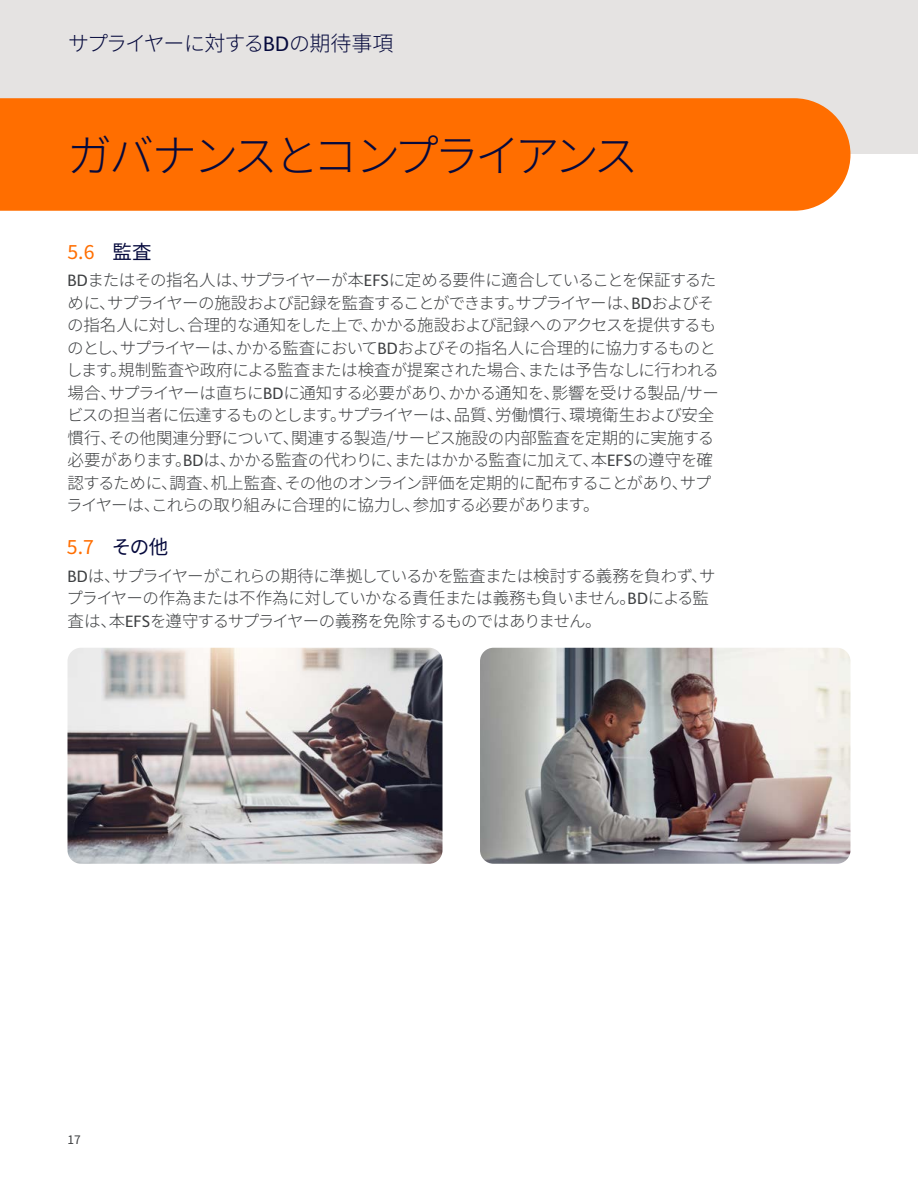
<style>
.page{position:relative;width:918px;height:1188px;background:#fff}
.page>*{position:absolute;margin:0;border:0;box-sizing:border-box;transform-origin:0 0}
.Heading__not_in_TOC{font:300 45px "Noto Sans JP";letter-spacing:-.1em;color:#060a3d}
.t1{font:300 21px "Noto Sans JP";letter-spacing:-.055em;color:#060a3d}
.t2{font:19.5px "Noto Sans JP";color:#ff6e00}
.Body{font:300 16.5px/22.5px "Noto Sans JP";letter-spacing:-.05em;color:#3d3f41}
.t3{font:12px "Noto Sans JP";color:#3d3f41}
.s1{font-family:"FS Albert Pro";font-weight:400}
.s2{color:#060a3d}
</style>
<div class="page">
<div style="left:0;top:0;width:918px;height:154px;background:#e5e3e2"></div>
<div style="left:0;top:98px;width:850px;height:113px;background:#ff6e00"></div>
<img style="left:68px;top:648px;width:374px;height:216px">
<img style="left:480px;top:648px;width:370px;height:216px">
<p class="t1" style="left:68px;top:31px;width:327px">サプライヤーに対する<span class="s1">BD</span>の期待事項</p>
<p class="Heading__not_in_TOC" style="left:67px;top:131px;width:573px">ガバナンスとコンプライアンス</p>
<p class="t2" style="left:68px;top:240px;width:85px">5.6 <span class="s2">監査</span></p>
<p class="Body" style="left:66px;top:269px;width:654px"><span class="s1">BD</span>またはその指名人は、サプライヤーが本<span class="s1">EFS</span>に定める要件に適合していることを保証するために、サプライヤーの施設および記録を監査することができます。サプライヤーは、<span class="s1">BD</span>およびその指名人に対し、合理的な通知をした上で、かかる施設および記録へのアクセスを提供するものとし、サプライヤーは、かかる監査において<span class="s1">BD</span>およびその指名人に合理的に協力するものとします。規制監査や政府による監査または検査が提案された場合、または予告なしに行われる場合、サプライヤーは直ちに<span class="s1">BD</span>に通知する必要があり、かかる通知を、影響を受ける製品/サービスの担当者に伝達するものとします。サプライヤーは、品質、労働慣行、環境衛生および安全慣行、その他関連分野について、関連する製造/サービス施設の内部監査を定期的に実施する必要があります。<span class="s1">BD</span>は、かかる監査の代わりに、またはかかる監査に加えて、本<span class="s1">EFS</span>の遵守を確認するために、調査、机上監査、その他のオンライン評価を定期的に配布することがあり、サプライヤーは、これらの取り組みに合理的に協力し、参加する必要があります。</p>
<p class="t2" style="left:67px;top:536px;width:103px">5.7 <span class="s2">その他</span></p>
<p class="Body" style="left:67px;top:565px;width:651px"><span class="s1">BD</span>は、サプライヤーがこれらの期待に準拠しているかを監査または検討する義務を負わず、サプライヤーの作為または不作為に対していかなる責任または義務も負いません。<span class="s1">BD</span>による監査は、本<span class="s1">EFS</span>を遵守するサプライヤーの義務を免除するものではありません。</p>
<p class="t3" style="left:68px;top:1132px;width:15px">17</p>
</div>
